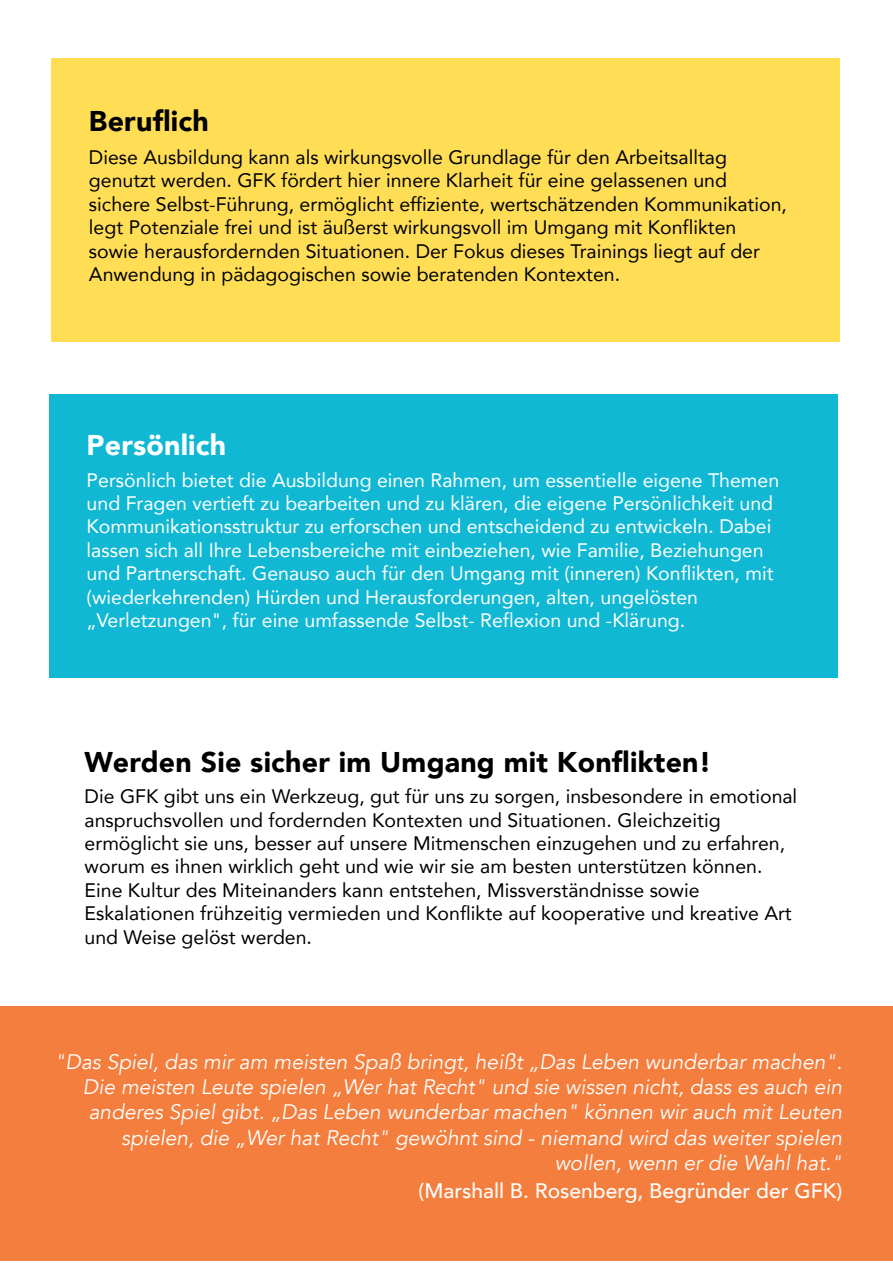
<style>
.page{position:relative;width:893px;height:1263px;background:#fff}
.page>*{position:absolute;margin:0;border:0;box-sizing:border-box;transform-origin:0 0}
.t1{font:900 28.5px "Avenir";letter-spacing:.01em;color:#000}
.t2{font:900 28.5px "Avenir";letter-spacing:.005em;color:#fff}
.t3{font:italic 21px/25.2px "Avenir";color:#fff;text-align:right}
.t4{font:500 21px "Avenir";color:#fff}
.t5{font:19.5px/23.4px "Avenir";color:#000}
.t6{font:19.5px/23.4px "Avenir";color:#fff}
</style>
<div class="page">
<div style="left:49px;top:394px;width:788px;height:283px;background:#11b8d3"></div>
<div style="left:51px;top:58px;width:788px;height:283px;background:#ffde55"></div>
<div style="left:0;top:1007px;width:893px;height:254px;background:#f47e3d"></div>
<h1 class="t1" style="left:89px;top:97px;width:121px">Beruflich</h1>
<p class="t5" style="left:89px;top:145px;width:700px">Diese Ausbildung kann als wirkungsvolle Grundlage für den Arbeitsalltag genutzt werden. GFK fördert hier innere Klarheit für eine gelassenen und sichere Selbst-Führung, ermöglicht effiziente, wertschätzenden Kommunikation, legt Potenziale frei und ist äußerst wirkungsvoll im Umgang mit Konflikten sowie herausfordernden Situationen. Der Fokus dieses Trainings liegt auf der Anwendung in pädagogischen sowie beratenden Kontexten.</p>
<h1 class="t2" style="left:87px;top:421px;width:141px">Persönlich</h1>
<p class="t6" style="left:87px;top:468px;width:694px">Persönlich bietet die Ausbildung einen Rahmen, um essentielle eigene Themen und Fragen vertieft zu bearbeiten und zu klären, die eigene Persönlichkeit und Kommunikationsstruktur zu erforschen und entscheidend zu entwickeln. Dabei lassen sich all Ihre Lebensbereiche mit einbeziehen, wie Familie, Beziehungen und Partnerschaft. Genauso auch für den Umgang mit (inneren) Konflikten, mit (wiederkehrenden) Hürden und Herausforderungen, alten, ungelösten „Verletzungen", für eine umfassende Selbst- Reflexion und -Klärung.</p>
<h1 class="t1" style="left:85px;top:737px;width:628px">Werden Sie sicher im Umgang mit Konflikten!</h1>
<p class="t5" style="left:85px;top:784px;width:714px">Die GFK gibt uns ein Werkzeug, gut für uns zu sorgen, insbesondere in emotional anspruchsvollen und fordernden Kontexten und Situationen. Gleichzeitig ermöglicht sie uns, besser auf unsere Mitmenschen einzugehen und zu erfahren, worum es ihnen wirklich geht und wie wir sie am besten unterstützen können.<br>Eine Kultur des Miteinanders kann entstehen, Missverständnisse sowie Eskalationen frühzeitig vermieden und Konflikte auf kooperative und kreative Art und Weise gelöst werden.</p>
<p class="t3" style="left:55px;top:1049px;width:789px">"Das Spiel, das mir am meisten Spaß bringt, heißt „Das Leben wunderbar machen".<br>Die meisten Leute spielen „Wer hat Recht" und sie wissen nicht, dass es auch ein anderes Spiel gibt. „Das Leben wunderbar machen" können wir auch mit Leuten spielen, die „Wer hat Recht" gewöhnt sind - niemand wird das weiter spielen wollen, wenn er die Wahl hat."</p>
<p class="t4" style="left:419px;top:1173px;width:425px">(Marshall B. Rosenberg, Begründer der GFK)</p>
</div>
